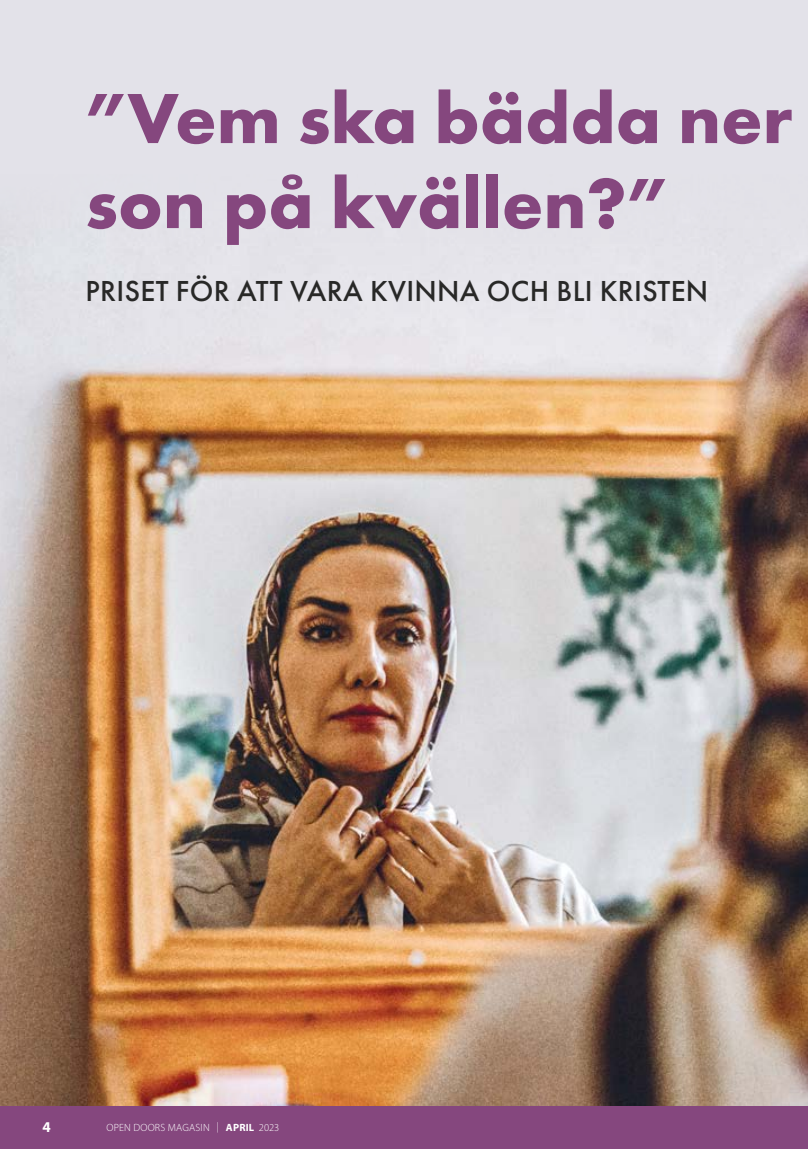
<style>
.page{position:relative;width:808px;height:1149px;background:#fff}
.page>*{position:absolute;margin:0;border:0;box-sizing:border-box;transform-origin:0 0}
.t1{font:700 73.5px/84.9px "Futura PT";color:#85477e}
.t2{font:500 30px "Futura PT";letter-spacing:.01em;color:#282827}
.t3{font:700 15px "Myriad Pro";color:#fff}
.t4{font:300 10.5px "Myriad Pro";letter-spacing:.02em;color:#fff}
.s1{font-weight:700}
</style>
<div class="page">
<div style="left:0;top:0;width:808px;height:1106px;background:#e3e2e9"></div>
<img style="left:0;top:255px;width:808px;height:850px">
<div style="left:0;top:1105px;width:808px;height:43px;background:#85477e"></div>
<h1 class="t1" style="left:85px;top:74px;width:709px">”Vem ska bädda ner son på kvällen?”</h1>
<p class="t2" style="left:86px;top:272px;width:624px">PRISET FÖR ATT VARA KVINNA OCH BLI KRISTEN</p>
<p class="t3" style="left:43px;top:1117px;width:10px">4</p>
<p class="t4" style="left:106px;top:1120px;width:174px">OPEN DOORS MAGASIN | <span class="s1">APRIL</span> 2023</p>
</div>
